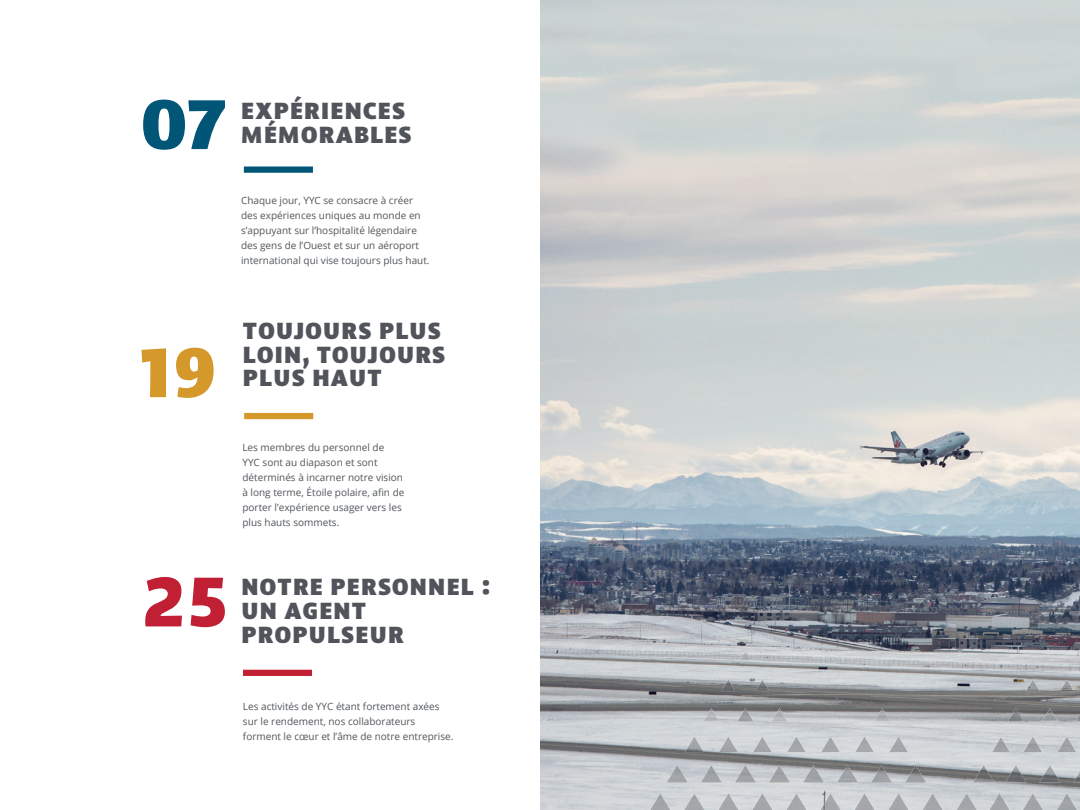
<style>
.page{position:relative;width:1080px;height:810px;background:#fff}
.page>*{position:absolute;margin:0;border:0;box-sizing:border-box;transform-origin:0 0}
.t1{font:800 75px "Arrival";color:#015677}
.t2{font:800 75px "Arrival";color:#d5992b}
.t3{font:800 75px "Arrival";color:#c11f33}
.t4{font:800 25px/23.8px "Arrival";letter-spacing:.05em;color:#51555b}
.t5{font:10px/15px "Open Sans";color:#51555b}
</style>
<div class="page">
<div style="left:244px;top:167px;width:69px;height:6px;background:#015677"></div>
<div style="left:244px;top:413px;width:69px;height:6px;background:#d5992b"></div>
<img style="left:540px;top:0;width:540px;height:810px">
<div style="left:243px;top:670px;width:69px;height:6px;background:#c11f33"></div>
<img style="left:1060px;top:680px;width:14px;height:11px">
<img style="left:1026px;top:680px;width:14px;height:11px">
<svg style="left:1076px;top:715px;width:4px;height:7px"></svg>
<img style="left:1042px;top:708px;width:16px;height:14px">
<img style="left:1008px;top:708px;width:16px;height:14px">
<img style="left:1058px;top:737px;width:18px;height:15px">
<img style="left:1024px;top:737px;width:18px;height:15px">
<svg style="left:1073px;top:772px;width:7px;height:11px"></svg>
<img style="left:1039px;top:765px;width:21px;height:18px">
<img style="left:1005px;top:765px;width:21px;height:18px">
<img style="left:1057px;top:793px;width:20px;height:17px">
<img style="left:1023px;top:793px;width:20px;height:17px">
<svg style="left:740px;top:651px;width:11px;height:10px"></svg>
<svg style="left:756px;top:680px;width:13px;height:11px"></svg>
<svg style="left:722px;top:680px;width:13px;height:11px"></svg>
<img style="left:771px;top:708px;width:16px;height:14px">
<img style="left:874px;top:708px;width:16px;height:14px">
<img style="left:737px;top:708px;width:16px;height:14px">
<img style="left:703px;top:708px;width:16px;height:14px">
<img style="left:889px;top:737px;width:19px;height:15px">
<img style="left:855px;top:737px;width:19px;height:15px">
<img style="left:821px;top:737px;width:19px;height:15px">
<img style="left:685px;top:737px;width:19px;height:15px">
<img style="left:787px;top:737px;width:19px;height:15px">
<img style="left:753px;top:737px;width:19px;height:15px">
<img style="left:719px;top:737px;width:19px;height:15px">
<img style="left:973px;top:765px;width:21px;height:18px">
<img style="left:905px;top:765px;width:21px;height:18px">
<img style="left:871px;top:765px;width:21px;height:18px">
<img style="left:837px;top:765px;width:21px;height:18px">
<img style="left:803px;top:765px;width:21px;height:18px">
<img style="left:769px;top:765px;width:21px;height:18px">
<img style="left:735px;top:765px;width:21px;height:18px">
<img style="left:701px;top:765px;width:21px;height:18px">
<img style="left:667px;top:765px;width:21px;height:18px">
<img style="left:889px;top:793px;width:20px;height:17px">
<img style="left:855px;top:793px;width:20px;height:17px">
<img style="left:650px;top:793px;width:20px;height:17px">
<img style="left:957px;top:793px;width:20px;height:17px">
<img style="left:923px;top:793px;width:20px;height:17px">
<img style="left:821px;top:793px;width:19px;height:17px">
<img style="left:786px;top:793px;width:20px;height:17px">
<img style="left:752px;top:793px;width:20px;height:17px">
<img style="left:718px;top:793px;width:20px;height:17px">
<img style="left:684px;top:793px;width:20px;height:17px">
<img style="left:992px;top:737px;width:18px;height:15px">
<img style="left:989px;top:793px;width:20px;height:17px">
<h1 class="t1" style="left:141px;top:79px;width:87px">07</h1>
<h2 class="t4" style="left:241px;top:99px;width:172px">EXPÉRIENCES<br>MÉMORABLES</h2>
<p class="t5" style="left:241px;top:193px;width:190px">Chaque jour, YYC se consacre à créer des expériences uniques au monde en s’appuyant sur l’hospitalité légendaire des gens de l’Ouest et sur un aéroport international qui vise toujours plus haut.</p>
<h1 class="t2" style="left:139px;top:327px;width:78px">19</h1>
<h2 class="t4" style="left:243px;top:319px;width:204px">TOUJOURS PLUS<br>LOIN, TOUJOURS<br>PLUS HAUT</h2>
<p class="t5" style="left:242px;top:439px;width:164px">Les membres du personnel de<br>YYC sont au diapason et sont déterminés à incarner notre vision à long terme, Étoile polaire, afin de porter l’expérience usager vers les plus hauts sommets.</p>
<h1 class="t3" style="left:143px;top:557px;width:86px">25</h1>
<h2 class="t4" style="left:242px;top:575px;width:251px">NOTRE PERSONNEL :<br>UN AGENT<br>PROPULSEUR</h2>
<p class="t5" style="left:243px;top:698px;width:212px">Les activités de YYC étant fortement axées sur le rendement, nos collaborateurs forment le cœur et l’âme de notre entreprise.</p>
</div>
